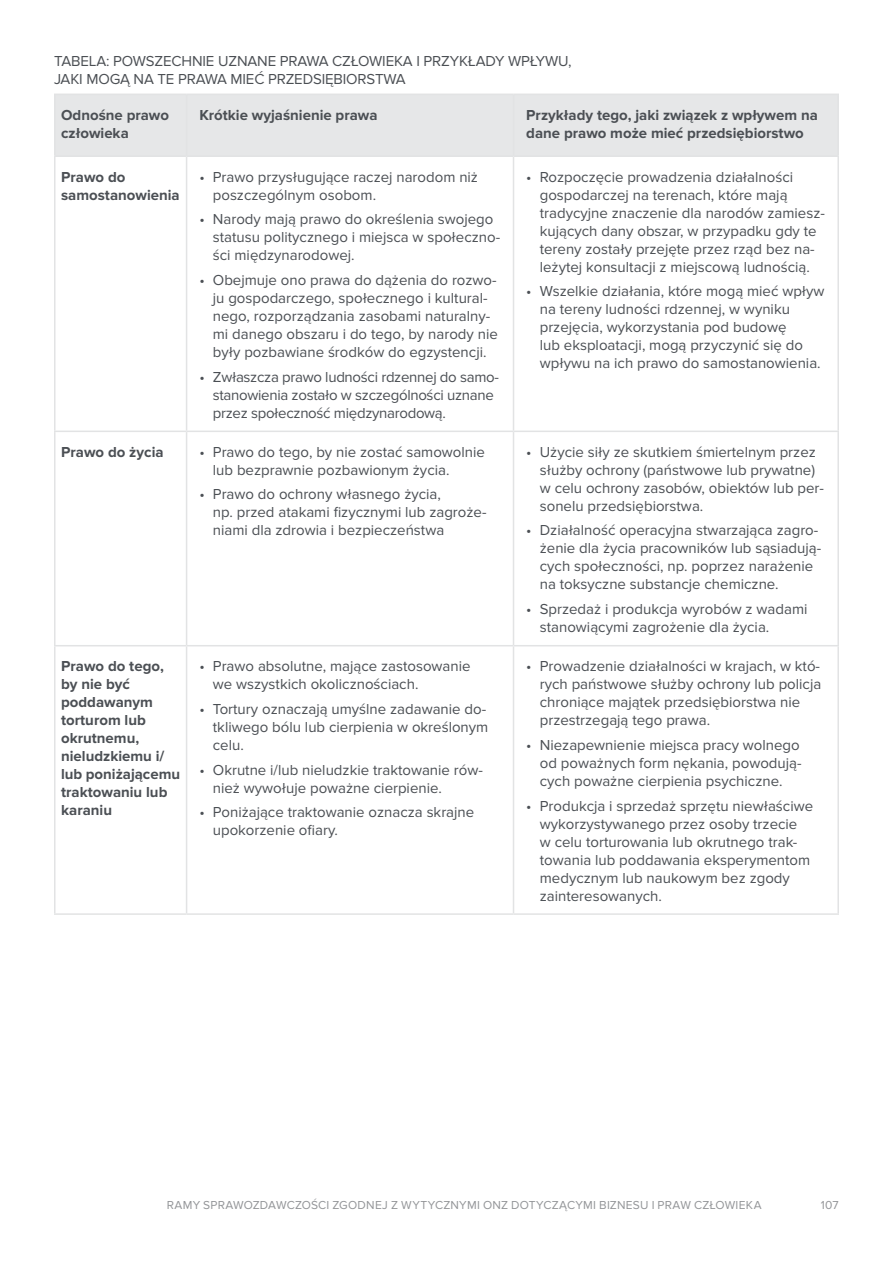
<style>
.page{position:relative;width:893px;height:1263px;background:#fff}
.page>*{position:absolute;margin:0;border:0;box-sizing:border-box;transform-origin:0 0}
.t1{font:15px/18px "Proxima Nova";color:#4b4f54}
.t2{font:700 15px/18px "Proxima Nova";color:#4b4f54}
.t3{font:15px/18px "Proxima Nova";letter-spacing:-.02em;color:#4b4f54}
.t4{font:12px "Proxima Nova";letter-spacing:.02em;color:#939598}
</style>
<div class="page">
<div style="left:56px;top:95px;width:781px;height:60px;background:#e6e7e8"></div>
<hr style="left:54px;top:95px;width:2px;height:60px;background:#e2e3e4">
<hr style="left:186px;top:95px;width:1px;height:60px;background:#e2e3e4">
<hr style="left:513px;top:95px;width:1px;height:60px;background:#e2e3e4">
<hr style="left:54px;top:157px;width:2px;height:274px;background:#e2e3e4">
<hr style="left:186px;top:157px;width:1px;height:274px;background:#e2e3e4">
<hr style="left:513px;top:157px;width:1px;height:274px;background:#e2e3e4">
<hr style="left:54px;top:431px;width:133px;height:1px;background:#e2e3e4">
<hr style="left:54px;top:432px;width:2px;height:213px;background:#e2e3e4">
<hr style="left:187px;top:431px;width:326px;height:1px;background:#e2e3e4">
<hr style="left:186px;top:432px;width:1px;height:213px;background:#e2e3e4">
<hr style="left:513px;top:431px;width:326px;height:1px;background:#e2e3e4">
<hr style="left:513px;top:432px;width:1px;height:213px;background:#e2e3e4">
<hr style="left:54px;top:645px;width:133px;height:1px;background:#e2e3e4">
<hr style="left:54px;top:646px;width:2px;height:267px;background:#e2e3e4">
<hr style="left:187px;top:645px;width:326px;height:1px;background:#e2e3e4">
<hr style="left:186px;top:646px;width:1px;height:267px;background:#e2e3e4">
<hr style="left:513px;top:645px;width:326px;height:1px;background:#e2e3e4">
<hr style="left:513px;top:646px;width:1px;height:267px;background:#e2e3e4">
<hr style="left:54px;top:913px;width:133px;height:2px;background:#e2e3e4">
<hr style="left:187px;top:913px;width:326px;height:2px;background:#e2e3e4">
<hr style="left:513px;top:913px;width:326px;height:2px;background:#e2e3e4">
<hr style="left:54px;top:94px;width:133px;height:1px;background:#e2e3e4">
<hr style="left:187px;top:94px;width:326px;height:1px;background:#e2e3e4">
<hr style="left:513px;top:94px;width:326px;height:1px;background:#e2e3e4">
<hr style="left:837px;top:95px;width:2px;height:60px;background:#e2e3e4">
<hr style="left:54px;top:155px;width:133px;height:2px;background:#e2e3e4">
<hr style="left:187px;top:155px;width:326px;height:2px;background:#e2e3e4">
<hr style="left:513px;top:155px;width:326px;height:2px;background:#e2e3e4">
<hr style="left:837px;top:157px;width:2px;height:274px;background:#e2e3e4">
<hr style="left:837px;top:432px;width:2px;height:213px;background:#e2e3e4">
<hr style="left:837px;top:646px;width:2px;height:267px;background:#e2e3e4">
<p class="t1" style="left:54px;top:52px;width:519px">TABELA: POWSZECHNIE UZNANE PRAWA CZŁOWIEKA I PRZYKŁADY WPŁYWU,<br>JAKI MOGĄ NA TE PRAWA MIEĆ PRZEDSIĘBIORSTWA</p>
<p class="t2" style="left:61px;top:106px;width:109px">Odnośne prawo człowieka</p>
<p class="t2" style="left:199px;top:106px;width:180px">Krótkie wyjaśnienie prawa</p>
<p class="t2" style="left:526px;top:106px;width:293px">Przykłady tego, jaki związek z wpływem na dane prawo może mieć przedsiębiorstwo</p>
<p class="t2" style="left:61px;top:168px;width:120px">Prawo do samostanowienia</p>
<p class="t1" style="left:213px;top:168px;width:267px;text-indent:-14px">• Prawo przysługujące raczej narodom niż poszczególnym osobom.</p>
<p class="t1" style="left:213px;top:211px;width:289px;text-indent:-14px">• Narody mają prawo do określenia swojego statusu politycznego i miejsca w społeczno&shy;ści międzynarodowej.</p>
<p class="t1" style="left:213px;top:271px;width:286px;text-indent:-14px">• Obejmuje ono prawa do dążenia do rozwo&shy;ju gospodarczego, społecznego i kultural&shy;nego, rozporządzania zasobami naturalny&shy;mi danego obszaru i do tego, by narody nie były pozbawiane środków do egzystencji.</p>
<p class="t3" style="left:213px;top:368px;width:288px;text-indent:-14px">• Zwłaszcza prawo ludności rdzennej do samo&shy;stanowienia zostało w szczególności uznane przez społeczność międzynarodową.</p>
<p class="t1" style="left:540px;top:168px;width:287px;text-indent:-14px">• Rozpoczęcie prowadzenia działalności gospodarczej na terenach, które mają tradycyjne znaczenie dla narodów zamiesz&shy;kujących dany obszar, w przypadku gdy te tereny zostały przejęte przez rząd bez na&shy;leżytej konsultacji z miejscową ludnością.</p>
<p class="t1" style="left:540px;top:283px;width:286px;text-indent:-14px">• Wszelkie działania, które mogą mieć wpływ na tereny ludności rdzennej, w wyniku przejęcia, wykorzystania pod budowę<br>lub eksploatacji, mogą przyczynić się do wpływu na ich prawo do samostanowienia.</p>
<p class="t2" style="left:61px;top:443px;width:104px">Prawo do życia</p>
<p class="t1" style="left:213px;top:443px;width:274px;text-indent:-13px">• Prawo do tego, by nie zostać samowolnie lub bezprawnie pozbawionym życia.</p>
<p class="t1" style="left:213px;top:486px;width:275px;text-indent:-13px">• Prawo do ochrony własnego życia,<br>np. przed atakami fizycznymi lub zagroże&shy;niami dla zdrowia i bezpieczeństwa</p>
<p class="t2" style="left:61px;top:657px;width:121px">Prawo do tego, by nie być poddawanym torturom lub okrutnemu, nieludzkiemu i/ lub poniżającemu traktowaniu lub karaniu</p>
<p class="t1" style="left:213px;top:657px;width:259px;text-indent:-14px">• Prawo absolutne, mające zastosowanie we wszystkich okolicznościach.</p>
<p class="t1" style="left:213px;top:700px;width:277px;text-indent:-14px">• Tortury oznaczają umyślne zadawanie do&shy;tkliwego bólu lub cierpienia w określonym celu.</p>
<p class="t1" style="left:213px;top:761px;width:272px;text-indent:-14px">• Okrutne i/lub nieludzkie traktowanie rów&shy;nież wywołuje poważne cierpienie.</p>
<p class="t1" style="left:213px;top:803px;width:263px;text-indent:-14px">• Poniżające traktowanie oznacza skrajne upokorzenie ofiary.</p>
<p class="t1" style="left:540px;top:443px;width:286px;text-indent:-14px">• Użycie siły ze skutkiem śmiertelnym przez służby ochrony (państwowe lub prywatne) w celu ochrony zasobów, obiektów lub per&shy;sonelu przedsiębiorstwa.</p>
<p class="t1" style="left:540px;top:522px;width:283px;text-indent:-14px">• Działalność operacyjna stwarzająca zagro&shy;żenie dla życia pracowników lub sąsiadują&shy;cych społeczności, np. poprzez narażenie na toksyczne substancje chemiczne.</p>
<p class="t1" style="left:540px;top:600px;width:269px;text-indent:-14px">• Sprzedaż i produkcja wyrobów z wadami stanowiącymi zagrożenie dla życia.</p>
<p class="t1" style="left:540px;top:657px;width:283px;text-indent:-14px">• Prowadzenie działalności w krajach, w któ&shy;rych państwowe służby ochrony lub policja chroniące majątek przedsiębiorstwa nie przestrzegają tego prawa.</p>
<p class="t1" style="left:540px;top:736px;width:263px;text-indent:-14px">• Niezapewnienie miejsca pracy wolnego od poważnych form nękania, powodują&shy;cych poważne cierpienia psychiczne.</p>
<p class="t1" style="left:540px;top:797px;width:275px;text-indent:-14px">• Produkcja i sprzedaż sprzętu niewłaściwe wykorzystywanego przez osoby trzecie<br>w celu torturowania lub okrutnego trak&shy;towania lub poddawania eksperymentom medycznym lub naukowym bez zgody zainteresowanych.</p>
<p class="t4" style="left:167px;top:1198px;width:596px">RAMY SPRAWOZDAWCZOŚCI ZGODNEJ Z WYTYCZNYMI ONZ DOTYCZĄCYMI BIZNESU I PRAW CZŁOWIEKA</p>
<p class="t4" style="left:821px;top:1198px;width:19px">107</p>
</div>
